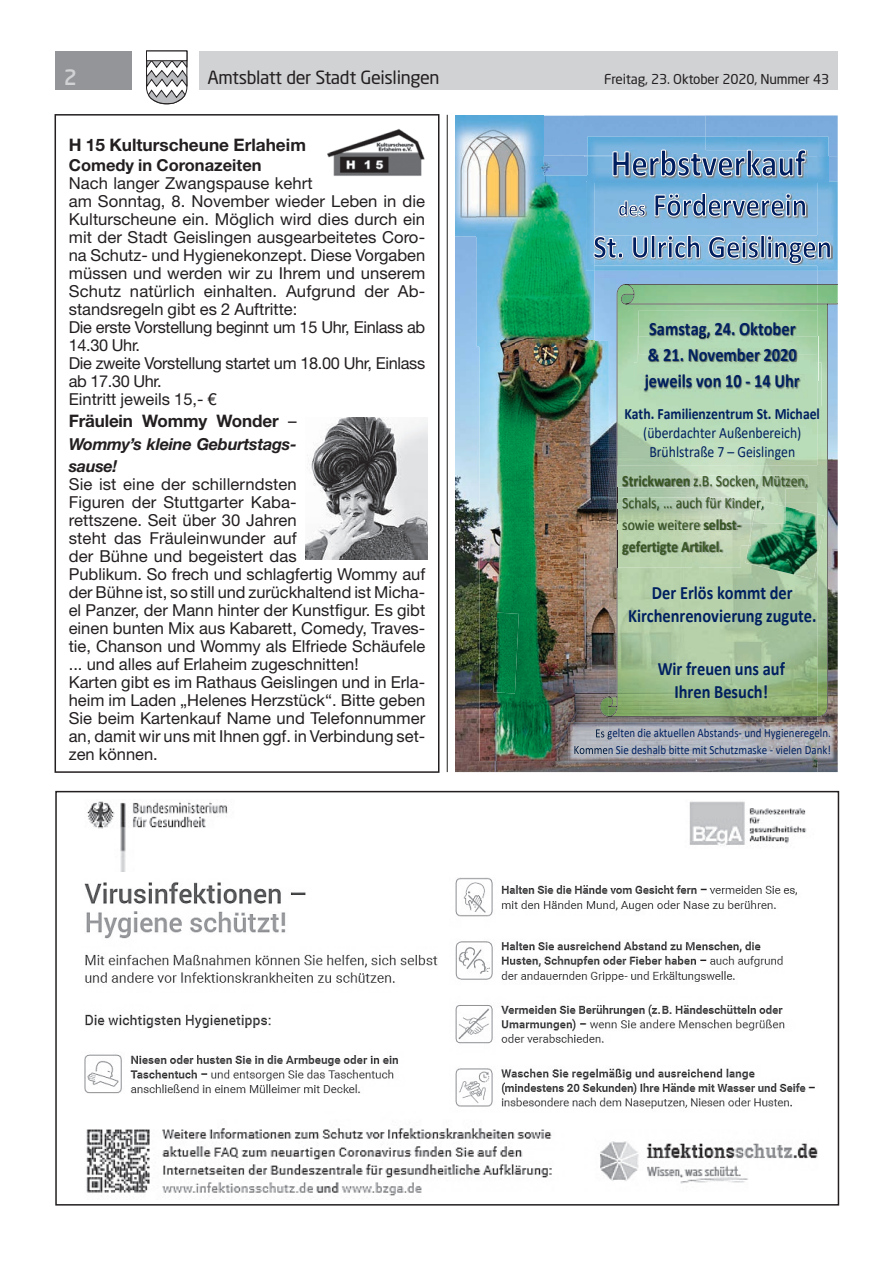
<style>
.page{position:relative;width:893px;height:1263px;background:#fff}
.page>*{position:absolute;margin:0;border:0;box-sizing:border-box;transform-origin:0 0}
.t1{font:500 21px "Neo Sans Std";color:#d1d2d4}
.t2{font:700 18.9px/26px "Calibri";color:#002060;text-align:center;scale:.87 1}
.t3{font:18px "Neo Sans Std";letter-spacing:-.02em;color:#231f20}
.t4{font:700 17.25px "Helvetica Neue LT Std";color:#231f20}
.t5{font:16.5px/18px "Helvetica Neue LT Std";color:#231f20}
.t6{font:italic 700 16.5px/22.5px "Helvetica Neue LT Std";letter-spacing:-.015em;color:#231f20}
.t7{font:700 16.5px "Helvetica Neue LT Std";color:#231f20}
.t8{font:15.75px/21.8px "Calibri";color:#385623;scale:.87 1}
.t9{font:15.75px/19.4px "Calibri";color:#002060;text-align:center;scale:.87 1}
.t10{font:700 15.75px "Calibri";color:#002060;scale:.87 1}
.t11{font:13.5px "Neo Sans Std";letter-spacing:-.015em;color:#231f20}
.t12{font:12.6px/16.6px "Calibri";color:#002060;text-align:right;scale:.87 1}
.s1{font-weight:400}
.s2{font-weight:700}
</style>
<div class="page">
<div style="left:199px;top:51px;width:639px;height:38px;background:#d1d2d4"></div>
<div style="left:55px;top:51px;width:77px;height:38px;background:#939598"></div>
<svg style="left:146px;top:50px;width:42px;height:55px"></svg>
<div style="left:146px;top:51px;width:41px;height:10px;background:#fff"></div>
<div style="left:146px;top:51px;width:41px;height:10px;border:1px solid #231f20"></div>
<img style="left:84px;top:882px;width:354px;height:211px">
<img style="left:86px;top:1128px;width:732px;height:68px">
<img style="left:87px;top:801px;width:720px;height:70px">
<img style="left:455px;top:878px;width:360px;height:231px">
<div style="left:55px;top:791px;width:784px;height:414px;border:2px solid #231f20"></div>
<img style="left:455px;top:155px;width:383px;height:617px">
<img style="left:584px;top:115px;width:254px;height:42px">
<div style="left:544px;top:116px;width:161px;height:39px;background:#7cacdd"></div>
<img style="left:477px;top:175px;width:117px;height:171px">
<img style="left:587px;top:137px;width:241px;height:44px">
<img style="left:587px;top:137px;width:118px;height:18px">
<img style="left:613px;top:150px;width:194px;height:28px">
<svg style="left:612px;top:149px;width:194px;height:28px"></svg>
<img style="left:586px;top:181px;width:252px;height:90px">
<svg style="left:817px;top:181px;width:11px;height:2px"></svg>
<svg style="left:587px;top:175px;width:7px;height:8px"></svg>
<img style="left:619px;top:217px;width:27px;height:1px">
<svg style="left:618px;top:200px;width:28px;height:17px"></svg>
<img style="left:655px;top:194px;width:152px;height:24px">
<svg style="left:654px;top:193px;width:152px;height:24px"></svg>
<img style="left:595px;top:236px;width:237px;height:30px">
<svg style="left:593px;top:235px;width:238px;height:29px"></svg>
<img style="left:568px;top:722px;width:268px;height:40px">
<img style="left:609px;top:729px;width:113px;height:10px">
<img style="left:609px;top:745px;width:158px;height:9px">
<img style="left:479px;top:341px;width:130px;height:420px">
<img style="left:479px;top:341px;width:115px;height:5px">
<img style="left:568px;top:722px;width:41px;height:39px">
<svg style="left:596px;top:729px;width:13px;height:10px"></svg>
<img style="left:574px;top:745px;width:35px;height:9px">
<svg style="left:600px;top:284px;width:238px;height:433px"></svg>
<img style="left:637px;top:311px;width:180px;height:52px">
<img style="left:650px;top:323px;width:145px;height:14px">
<img style="left:638px;top:337px;width:179px;height:17px">
<img style="left:650px;top:337px;width:145px;height:2px">
<img style="left:649px;top:348px;width:148px;height:13px">
<img style="left:634px;top:363px;width:187px;height:43px">
<svg style="left:817px;top:337px;width:1px;height:43px"></svg>
<img style="left:618px;top:466px;width:203px;height:36px">
<img style="left:617px;top:466px;width:1px;height:36px">
<img style="left:623px;top:476px;width:66px;height:10px">
<img style="left:694px;top:476px;width:114px;height:13px">
<img style="left:618px;top:487px;width:167px;height:22px">
<img style="left:694px;top:487px;width:91px;height:2px">
<img style="left:623px;top:502px;width:129px;height:7px">
<img style="left:623px;top:497px;width:141px;height:5px">
<img style="left:618px;top:509px;width:127px;height:36px">
<img style="left:623px;top:509px;width:122px;height:1px">
<img style="left:623px;top:520px;width:77px;height:10px">
<svg style="left:704px;top:522px;width:4px;height:8px"></svg>
<img style="left:709px;top:519px;width:27px;height:11px">
<img style="left:618px;top:531px;width:123px;height:36px">
<svg style="left:617px;top:487px;width:1px;height:80px"></svg>
<svg style="left:692px;top:566px;width:7px;height:8px"></svg>
<img style="left:493px;top:612px;width:26px;height:81px">
<img style="left:817px;top:514px;width:8px;height:46px">
<img style="left:745px;top:507px;width:72px;height:72px">
<img style="left:752px;top:502px;width:33px;height:22px">
<svg style="left:755px;top:500px;width:11px;height:10px"></svg>
<svg style="left:749px;top:533px;width:2px;height:12px"></svg>
<img style="left:455px;top:115px;width:89px;height:121px">
<img style="left:477px;top:175px;width:67px;height:61px">
<div style="left:55px;top:114px;width:384px;height:659px;border:2px solid #231f20"></div>
<hr style="left:447px;top:115px;width:1px;height:657px;background:#231f20">
<img style="left:327px;top:129px;width:98px;height:47px">
<img style="left:305px;top:417px;width:122px;height:142px">
<p class="t1" style="left:64px;top:64px;width:15px">2</p>
<p class="t3" style="left:207px;top:66px;width:234px">Amtsblatt der Stadt Geislingen</p>
<p class="t11" style="left:604px;top:71px;width:226px">Freitag, 23. Oktober 2020, Nummer 43</p>
<p class="t4" style="left:69px;top:134px;width:239px">H 15 Kulturscheune Erlaheim</p>
<p class="t7" style="left:69px;top:155px;width:194px">Comedy in Coronazeiten</p>
<p class="t5" style="left:69px;top:174px;width:358px">Nach langer Zwangspause kehrt<br>am Sonntag, 8. November wieder Leben in die Kulturscheune ein. Möglich wird dies durch ein mit der Stadt Geislingen ausgearbeitetes Coro&shy;na Schutz- und Hygienekonzept. Diese Vorgaben müssen und werden wir zu Ihrem und unserem Schutz natürlich einhalten. Aufgrund der Ab&shy;standsregeln gibt es 2 Auftritte:<br>Die erste Vorstellung beginnt um 15 Uhr, Einlass ab 14.30 Uhr.<br>Die zweite Vorstellung startet um 18.00 Uhr, Einlass ab 17.30 Uhr.<br>Eintritt jeweils 15,- €</p>
<p class="t4" style="left:69px;top:410px;width:229px">Fräulein Wommy Wonder <span class="s1">–</span></p>
<p class="t6" style="left:69px;top:432px;width:229px">Wommy’s kleine Geburtstags&shy;sause!</p>
<p class="t5" style="left:69px;top:475px;width:358px">Sie ist eine der schillerndsten<br>Figuren der Stuttgarter Kaba-<br>rettszene. Seit über 30 Jahren<br>steht das Fräuleinwunder auf<br>der Bühne und begeistert das<br>Publikum. So frech und schlagfertig Wommy auf der Bühne ist, so still und zurückhaltend ist Micha&shy;el Panzer, der Mann hinter der Kunstfigur. Es gibt einen bunten Mix aus Kabarett, Comedy, Traves&shy;tie, Chanson und Wommy als Elfriede Schäufele ... und alles auf Erlaheim zugeschnitten!<br>Karten gibt es im Rathaus Geislingen und in Erla&shy;heim im Laden „Helenes Herzstück“. Bitte geben Sie beim Kartenkauf Name und Telefonnummer an, damit wir uns mit Ihnen ggf. in Verbindung set&shy;zen können.</p>
<p class="t2" style="left:645px;top:316px;width:180px;text-align:left">Samstag, 24. Oktober &amp; 21. November 2020 jeweils von 10 - 14 Uhr</p>
<p class="t10" style="left:624px;top:402px;width:226px">Kath. Familienzentrum St. Michael</p>
<p class="t9" style="left:643px;top:423px;width:183px">(überdachter Außenbereich)<br>Brühlstraße 7 – Geislingen</p>
<p class="t8" style="left:622px;top:470px;width:215px"><span class="s2">Strickwaren</span> z.B. Socken, Mützen,<br>Schals, … auch für Kinder,<br>sowie weitere <span class="s2">selbst-<br>gefertigte Artikel.</span></p>
<p class="t2" style="left:628px;top:581px;width:218px;line-height:23px">Der Erlös kommt der<br>Kirchenrenovierung zugute.</p>
<p class="t2" style="left:658px;top:656px;width:148px;line-height:23.1px">Wir freuen uns auf<br>Ihren Besuch!</p>
<p class="t12" style="left:573px;top:724px;width:297px">Es gelten die aktuellen Abstands- und Hygieneregeln.<br>Kommen Sie deshalb bitte mit Schutzmaske - vielen Dank!</p>
</div>
